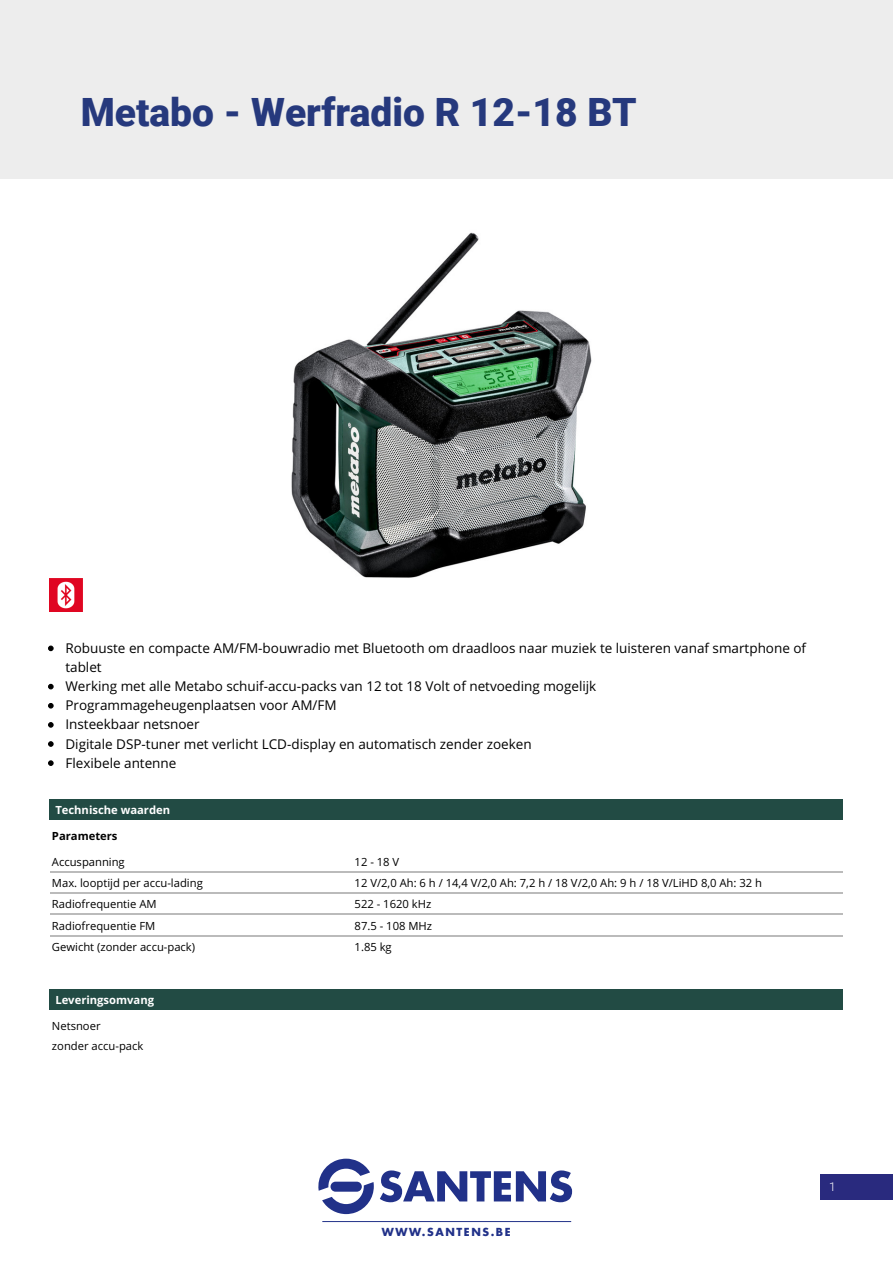
<style>
.page{position:relative;width:893px;height:1263px;background:#fff}
.page>*{position:absolute;margin:0;border:0;box-sizing:border-box;transform-origin:0 0}
.t1{font:900 39px "Roboto";color:#26397d}
.t2{font:13.5px/19.2px "Open Sans";color:#000}
.t3{font:300 12px "Roboto";color:#fff}
.t4{font:11.25px/20.2px "Open Sans";color:#000}
.t5{font:700 11.25px "Open Sans";color:#fff}
.t6{font:700 11.25px "Open Sans";color:#000}
.t7{font:700 10.8px "Futura Std";letter-spacing:.145em;color:#213189}
</style>
<div class="page">
<svg style="left:380px;top:1170px;width:192px;height:32px"></svg>
<svg style="left:318px;top:1159px;width:56px;height:55px"></svg>
<div style="left:330px;top:1182px;width:32px;height:10px;background:#213189;border-radius:5px"></div>
<hr style="left:322px;top:1221px;width:249px;height:1px;background:#213189">
<div style="left:821px;top:1174px;width:72px;height:25px;background:#292a7e"></div>
<svg style="left:48px;top:645px;width:6px;height:6px"></svg>
<svg style="left:48px;top:684px;width:6px;height:5px"></svg>
<svg style="left:48px;top:703px;width:6px;height:5px"></svg>
<svg style="left:48px;top:722px;width:6px;height:6px"></svg>
<svg style="left:48px;top:741px;width:6px;height:6px"></svg>
<svg style="left:48px;top:760px;width:6px;height:6px"></svg>
<img style="left:50px;top:579px;width:32px;height:32px">
<div style="left:50px;top:799px;width:793px;height:20px;background:#224b44"></div>
<hr style="left:50px;top:871px;width:302px;height:1px;background:#bbb">
<hr style="left:352px;top:871px;width:491px;height:1px;background:#bbb">
<hr style="left:50px;top:892px;width:302px;height:2px;background:#bbb">
<hr style="left:352px;top:892px;width:491px;height:2px;background:#bbb">
<hr style="left:50px;top:914px;width:302px;height:1px;background:#bbb">
<hr style="left:352px;top:914px;width:491px;height:1px;background:#bbb">
<hr style="left:50px;top:935px;width:302px;height:1px;background:#bbb">
<hr style="left:352px;top:935px;width:491px;height:1px;background:#bbb">
<div style="left:50px;top:989px;width:793px;height:20px;background:#224b44"></div>
<img style="left:291px;top:232px;width:301px;height:346px">
<div style="left:0;top:0;width:893px;height:179px;background:#ededed"></div>
<h1 class="t1" style="left:81px;top:85px;width:557px">Metabo - Werfradio R 12-18 BT</h1>
<p class="t2" style="left:65px;top:640px;width:742px">Robuuste en compacte AM/FM-bouwradio met Bluetooth om draadloos naar muziek te luisteren vanaf smartphone of tablet<br>Werking met alle Metabo schuif-accu-packs van 12 tot 18 Volt of netvoeding mogelijk<br>Programmageheugenplaatsen voor AM/FM<br>Insteekbaar netsnoer<br>Digitale DSP-tuner met verlicht LCD-display en automatisch zender zoeken<br>Flexibele antenne</p>
<p class="t5" style="left:55px;top:805px;width:116px">Technische waarden</p>
<p class="t6" style="left:52px;top:831px;width:67px">Parameters</p>
<p class="t4" style="left:52px;top:852px;width:74px">Accuspanning</p>
<p class="t4" style="left:355px;top:852px;width:46px">12 - 18 V</p>
<p class="t4" style="left:52px;top:874px;width:152px">Max. looptijd per accu-lading</p>
<p class="t4" style="left:355px;top:874px;width:409px">12 V/2,0 Ah: 6 h / 14,4 V/2,0 Ah: 7,2 h / 18 V/2,0 Ah: 9 h / 18 V/LiHD 8,0 Ah: 32 h</p>
<p class="t4" style="left:52px;top:895px;width:106px">Radiofrequentie AM</p>
<p class="t4" style="left:355px;top:895px;width:78px">522 - 1620 kHz</p>
<p class="t4" style="left:52px;top:916px;width:105px">Radiofrequentie FM</p>
<p class="t4" style="left:355px;top:916px;width:79px">87.5 - 108 MHz</p>
<p class="t4" style="left:52px;top:938px;width:145px">Gewicht (zonder accu-pack)</p>
<p class="t4" style="left:355px;top:938px;width:39px">1.85 kg</p>
<p class="t5" style="left:55px;top:995px;width:100px">Leveringsomvang</p>
<p class="t4" style="left:52px;top:1017px;width:93px">Netsnoer<br>zonder accu-pack</p>
<p class="t7" style="left:382px;top:1224px;width:130px">WWW.SANTENS.BE</p>
<p class="t3" style="left:829px;top:1178px;width:8px">1</p>
</div>
